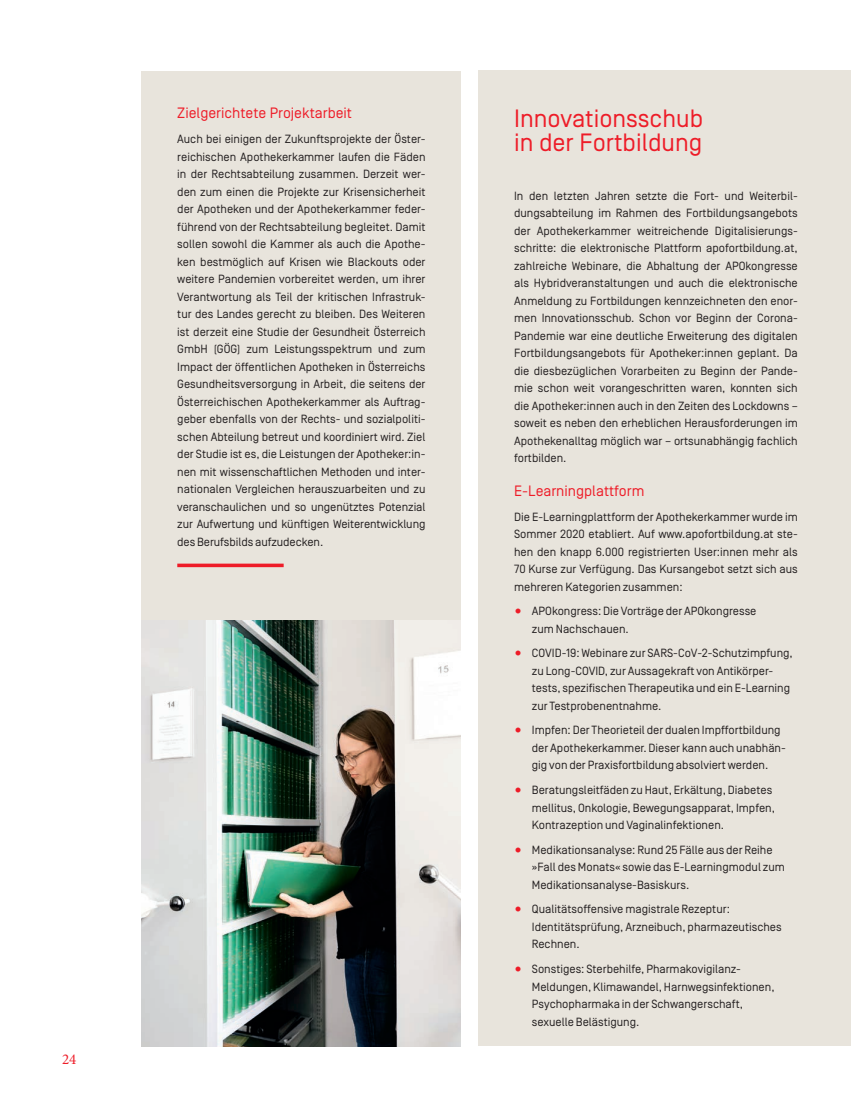
<style>
.page{position:relative;width:851px;height:1117px;background:#fff}
.page>*{position:absolute;margin:0;border:0;box-sizing:border-box;transform-origin:0 0}
.t1{font:25px/24px "Simplon Norm";color:#ee1c28}
.t2{font:15px "Simplon Norm";color:#ee1c28}
.t3{font:15px "Minion Pro";color:#ee1c28}
.t4{font:11.88px/17.5px "Simplon Norm";color:#231f20}
</style>
<div class="page">
<div style="left:142px;top:71px;width:319px;height:549px;background:#e8e4dc"></div>
<svg style="left:177px;top:563px;width:106px;height:4px"></svg>
<div style="left:478px;top:71px;width:372px;height:974px;background:#e8e4dc"></div>
<img style="left:142px;top:620px;width:319px;height:425px">
<p class="t3" style="left:62px;top:1048px;width:16px">24</p>
<p class="t2" style="left:177px;top:105px;width:176px">Zielgerichtete Projektarbeit</p>
<p class="t4" style="left:177px;top:130px;width:250px;text-align:justify">Auch bei einigen der Zukunftsprojekte der Öster&shy;reichischen Apothekerkammer laufen die Fäden in der Rechtsabteilung zusammen. Derzeit wer&shy;den zum einen die Projekte zur Krisensicherheit der Apotheken und der Apothekerkammer feder&shy;führend von der Rechtsabteilung begleitet. Damit sollen sowohl die Kammer als auch die Apothe&shy;ken bestmöglich auf Krisen wie Blackouts oder weitere Pandemien vorbereitet werden, um ihrer Verantwortung als Teil der kritischen Infrastruk&shy;tur des Landes gerecht zu bleiben. Des Weiteren ist derzeit eine Studie der Gesundheit Österreich GmbH (GÖG) zum Leistungsspektrum und zum Impact der öffentlichen Apotheken in Österreichs Gesundheitsversorgung in Arbeit, die seitens der Österreichischen Apothekerkammer als Auftrag&shy;geber ebenfalls von der Rechts- und sozialpoliti&shy;schen Abteilung betreut und koordiniert wird. Ziel der Studie ist es, die Leistungen der Apotheker:in&shy;nen mit wissenschaftlichen Methoden und inter&shy;nationalen Vergleichen herauszuarbeiten und zu veranschaulichen und so ungenütztes Potenzial zur Aufwertung und künftigen Weiterentwicklung des Berufsbilds aufzudecken.</p>
<h1 class="t1" style="left:514px;top:106px;width:190px">Innovationsschub in der Fortbildung</h1>
<p class="t4" style="left:514px;top:187px;width:285px;text-align:justify">In den letzten Jahren setzte die Fort- und Weiterbil&shy;dungsabteilung im Rahmen des Fortbildungsangebots der Apothekerkammer weitreichende Digitalisierungs&shy;schritte: die elektronische Plattform apofortbildung.at, zahlreiche Webinare, die Abhaltung der APOkongresse als Hybridveranstaltungen und auch die elektronische Anmeldung zu Fortbildungen kennzeichneten den enor&shy;men Innovationsschub. Schon vor Beginn der Corona-Pandemie war eine deutliche Erweiterung des digitalen Fortbildungsangebots für Apotheker:innen geplant. Da die diesbezüglichen Vorarbeiten zu Beginn der Pande&shy;mie schon weit vorangeschritten waren, konnten sich die Apotheker:innen auch in den Zeiten des Lockdowns – soweit es neben den erheblichen Herausforderungen im Apothekenalltag möglich war – ortsunabhängig fachlich fortbilden.</p>
<p class="t2" style="left:514px;top:482px;width:132px">E-Learningplattform</p>
<p class="t4" style="left:514px;top:508px;width:285px;text-align:justify">Die E-Learningplattform der Apothekerkammer wurde im Sommer 2020 etabliert. Auf www.apofortbildung.at ste&shy;hen den knapp 6.000 registrierten User:innen mehr als 70 Kurse zur Verfügung. Das Kursangebot setzt sich aus mehreren Kategorien zusammen:</p>
<p class="t4" style="left:531px;top:602px;width:226px">APOkongress: Die Vorträge der APOkongresse zum Nachschauen.</p>
<p class="t4" style="left:531px;top:644px;width:262px">COVID-19: Webinare zur SARS-CoV-2-Schutzimpfung, zu Long-COVID, zur Aussagekraft von Antikörper&shy;tests, spezifischen Therapeutika und ein E-Learning zur Testprobenentnahme.</p>
<p class="t4" style="left:531px;top:721px;width:255px">Impfen: Der Theorieteil der dualen Impffortbildung der Apothekerkammer. Dieser kann auch unabhän&shy;gig von der Praxisfortbildung absolviert werden.</p>
<p class="t4" style="left:531px;top:781px;width:244px">Beratungsleitfäden zu Haut, Erkältung, Diabetes mellitus, Onkologie, Bewegungsapparat, Impfen,<br>Kontrazeption und Vaginalinfektionen.</p>
<p class="t4" style="left:531px;top:840px;width:254px">Medikationsanalyse: Rund 25 Fälle aus der Reihe »Fall des Monats« sowie das E-Learningmodul zum<br>Medikationsanalyse-Basiskurs.</p>
<p class="t4" style="left:531px;top:900px;width:251px">Qualitätsoffensive magistrale Rezeptur:<br>Identitätsprüfung, Arzneibuch, pharmazeutisches<br>Rechnen.</p>
<p class="t4" style="left:531px;top:960px;width:244px">Sonstiges: Sterbehilfe, Pharmakovigilanz-Meldungen, Klimawandel, Harnwegsinfektionen, Psychopharmaka in der Schwangerschaft, sexuelle Belästigung.</p>
</div>
